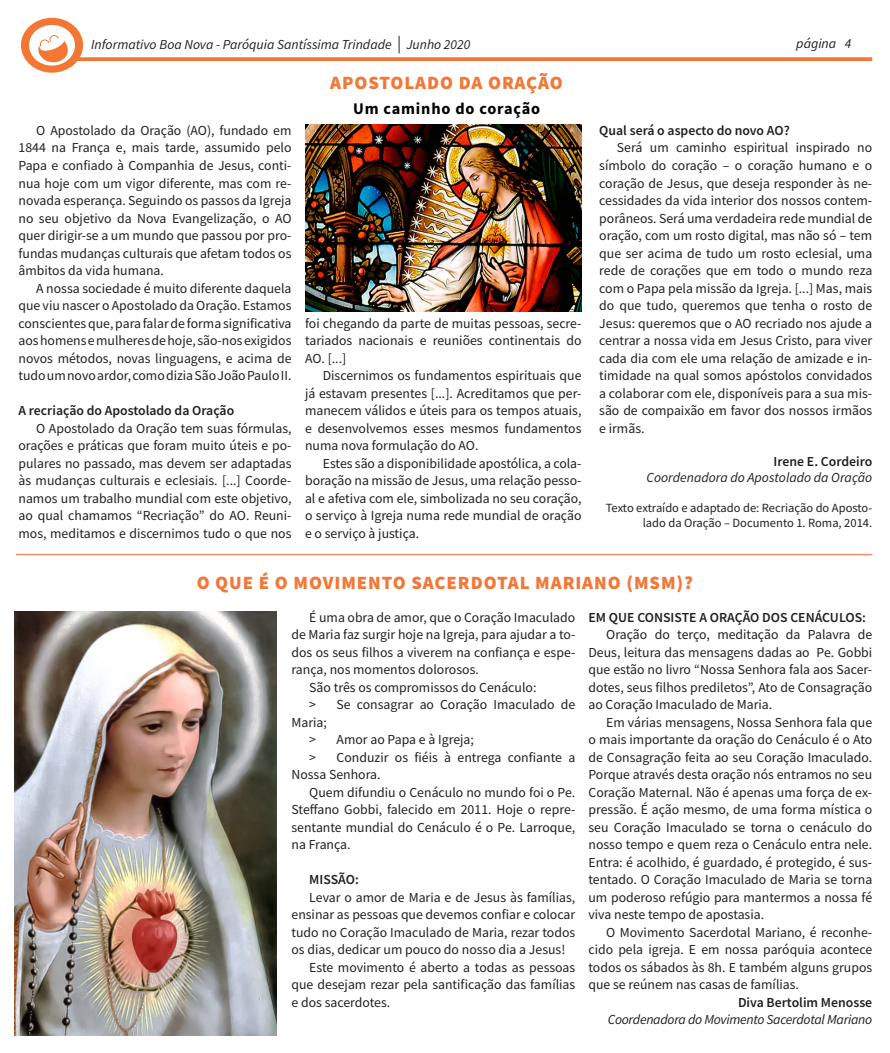
<style>
.page{position:relative;width:890px;height:1053px;background:#fff}
.page>*{position:absolute;margin:0;border:0;box-sizing:border-box;transform-origin:0 0}
.t1{font:900 18.75px "Source Sans Pro";letter-spacing:.05em;color:#f37736}
.t2{font:700 16.25px "Source Sans Pro";letter-spacing:.05em;color:#000}
.t3{font:13.75px/17.5px "Source Sans Pro";color:#231f20;text-align:justify}
.t4{font:600 13.75px "Source Sans Pro";color:#231f20}
.t5{font:italic 13.75px "Source Sans Pro";color:#231f20}
.t6{font:italic 13.75px "Source Sans Pro";letter-spacing:-.02em;color:#231f20}
.t7{font:12.5px/15px "Source Sans Pro";color:#231f20;text-align:right}
.s1{font-size:17.5px}
</style>
<div class="page">
<svg style="left:21px;top:18px;width:62px;height:55px"></svg>
<svg style="left:73px;top:57px;width:798px;height:4px;background:#f38040"></svg>
<hr style="left:16px;top:554px;width:855px;height:1px;background:#f48163">
<img style="left:14px;top:611px;width:263px;height:424px">
<img style="left:305px;top:125px;width:276px;height:186px">
<p class="t5" style="left:91px;top:36px;width:380px">Informativo Boa Nova - Paróquia Santíssima Trindade <span class="s1">|</span> Junho 2020</p>
<p class="t5" style="left:795px;top:34px;width:56px">página 4</p>
<p class="t3" style="left:18px;top:122px;width:274px;text-indent:18px">O Apostolado da Oração (AO), fundado em 1844 na França e, mais tarde, assumido pelo Papa e confiado à Companhia de Jesus, conti&shy;nua hoje com um vigor diferente, mas com re&shy;novada esperança. Seguindo os passos da Igreja no seu objetivo da Nova Evangelização, o AO quer dirigir-se a um mundo que passou por pro&shy;fundas mudanças culturais que afetam todos os âmbitos da vida humana.</p>
<p class="t3" style="left:18px;top:279px;width:274px;text-indent:18px">A nossa sociedade é muito diferente daquela que viu nascer o Apostolado da Oração. Estamos conscientes que, para falar de forma significativa aos homens e mulheres de hoje, são-nos exigidos novos métodos, novas linguagens, e acima de tudo um novo ardor, como dizia São João Paulo II.</p>
<p class="t4" style="left:18px;top:401px;width:217px">A recriação do Apostolado da Oração</p>
<p class="t3" style="left:18px;top:419px;width:274px;text-indent:18px">O Apostolado da Oração tem suas fórmulas, orações e práticas que foram muito úteis e po&shy;pulares no passado, mas devem ser adaptadas às mudanças culturais e eclesiais. [...] Coorde&shy;namos um trabalho mundial com este objetivo, ao qual chamamos “Recriação” do AO. Reuni&shy;mos, meditamos e discernimos tudo o que nos</p>
<p class="t1" style="left:330px;top:70px;width:234px">APOSTOLADO DA ORAÇÃO</p>
<p class="t2" style="left:353px;top:98px;width:188px">Um caminho do coração</p>
<p class="t3" style="left:305px;top:314px;width:278px">foi chegando da parte de muitas pessoas, secre&shy;tariados nacionais e reuniões continentais do AO. [...]</p>
<p class="t3" style="left:305px;top:367px;width:278px;text-indent:18px">Discernimos os fundamentos espirituais que já estavam presentes [...]. Acreditamos que per&shy;manecem válidos e úteis para os tempos atuais, e desenvolvemos esses mesmos fundamentos numa nova formulação do AO.</p>
<p class="t3" style="left:305px;top:454px;width:278px;text-indent:18px">Estes são a disponibilidade apostólica, a cola&shy;boração na missão de Jesus, uma relação pesso&shy;al e afetiva com ele, simbolizada no seu coração, o serviço à Igreja numa rede mundial de oração e o serviço à justiça.</p>
<p class="t4" style="left:599px;top:121px;width:192px">Qual será o aspecto do novo AO?</p>
<p class="t3" style="left:599px;top:139px;width:274px;text-indent:18px">Será um caminho espiritual inspirado no símbolo do coração – o coração humano e o coração de Jesus, que deseja responder às ne&shy;cessidades da vida interior dos nossos contem&shy;porâneos. Será uma verdadeira rede mundial de oração, com um rosto digital, mas não só – tem que ser acima de tudo um rosto eclesial, uma rede de corações que em todo o mundo reza com o Papa pela missão da Igreja. [...] Mas, mais do que tudo, queremos que tenha o rosto de Jesus: queremos que o AO recriado nos ajude a centrar a nossa vida em Jesus Cristo, para viver cada dia com ele uma relação de amizade e in&shy;timidade na qual somos apóstolos convidados a colaborar com ele, disponíveis para a sua mis&shy;são de compaixão em favor dos nossos irmãos e irmãs.</p>
<p class="t4" style="left:773px;top:452px;width:100px">Irene E. Cordeiro</p>
<p class="t5" style="left:646px;top:469px;width:227px">Coordenadora do Apostolado da Oração</p>
<p class="t7" style="left:605px;top:500px;width:268px">Texto extraído e adaptado de: Recriação do Aposto&shy;lado da Oração – Documento 1. Roma, 2014.</p>
<p class="t1" style="left:196px;top:570px;width:498px">O QUE É O MOVIMENTO SACERDOTAL MARIANO (MSM)?</p>
<p class="t3" style="left:291px;top:608px;width:285px;text-indent:18px">É uma obra de amor, que o Coração Imaculado de Maria faz surgir hoje na Igreja, para ajudar a to&shy;dos os seus filhos a viverem na confiança e espe&shy;rança, nos momentos dolorosos.</p>
<p class="t3" style="left:309px;top:678px;width:228px">São três os compromissos do Cenáculo:</p>
<p class="t3" style="left:291px;top:695px;width:285px;text-indent:18px">&gt; Se consagrar ao Coração Imaculado de<br>Maria;</p>
<p class="t3" style="left:309px;top:730px;width:166px">&gt; Amor ao Papa e à Igreja;</p>
<p class="t3" style="left:291px;top:748px;width:285px;text-indent:18px">&gt; Conduzir os fiéis à entrega confiante a<br>Nossa Senhora.</p>
<p class="t3" style="left:291px;top:783px;width:285px;text-indent:18px">Quem difundiu o Cenáculo no mundo foi o Pe.<br>Steffano Gobbi, falecido em 2011. Hoje o repre&shy;sentante mundial do Cenáculo é o Pe. Larroque, na França.</p>
<p class="t4" style="left:309px;top:870px;width:51px">MISSÃO:</p>
<p class="t3" style="left:291px;top:888px;width:285px;text-indent:18px">Levar o amor de Maria e de Jesus às famílias, ensinar as pessoas que devemos confiar e colocar tudo no Coração Imaculado de Maria, rezar todos os dias, dedicar um pouco do nosso dia a Jesus!</p>
<p class="t3" style="left:291px;top:958px;width:285px;text-indent:18px">Este movimento é aberto a todas as pessoas que desejam rezar pela santificação das famílias e dos sacerdotes.</p>
<p class="t4" style="left:588px;top:608px;width:279px">EM QUE CONSISTE A ORAÇÃO DOS CENÁCULOS:</p>
<p class="t3" style="left:588px;top:625px;width:285px;text-indent:18px">Oração do terço, meditação da Palavra de Deus, leitura das mensagens dadas ao Pe. Gobbi que estão no livro “Nossa Senhora fala aos Sacer&shy;dotes, seus filhos prediletos”, Ato de Consagração ao Coração Imaculado de Maria.</p>
<p class="t3" style="left:588px;top:713px;width:285px;text-indent:18px">Em várias mensagens, Nossa Senhora fala que o mais importante da oração do Cenáculo é o Ato de Consagração feita ao seu Coração Imaculado.<br>Porque através desta oração nós entramos no seu Coração Maternal. Não é apenas uma força de ex&shy;pressão. É ação mesmo, de uma forma mística o seu Coração Imaculado se torna o cenáculo do nosso tempo e quem reza o Cenáculo entra nele.<br>Entra: é acolhido, é guardado, é protegido, é sus&shy;tentado. O Coração Imaculado de Maria se torna um poderoso refúgio para mantermos a nossa fé viva neste tempo de apostasia.</p>
<p class="t3" style="left:588px;top:923px;width:285px;text-indent:18px">O Movimento Sacerdotal Mariano, é reconhe&shy;cido pela igreja. E em nossa paróquia acontece todos os sábados às 8h. E também alguns grupos que se reúnem nas casas de famílias.</p>
<p class="t4" style="left:737px;top:993px;width:136px">Diva Bertolim Menosse</p>
<p class="t6" style="left:607px;top:1010px;width:266px">Coordenadora do Movimento Sacerdotal Mariano</p>
</div>
